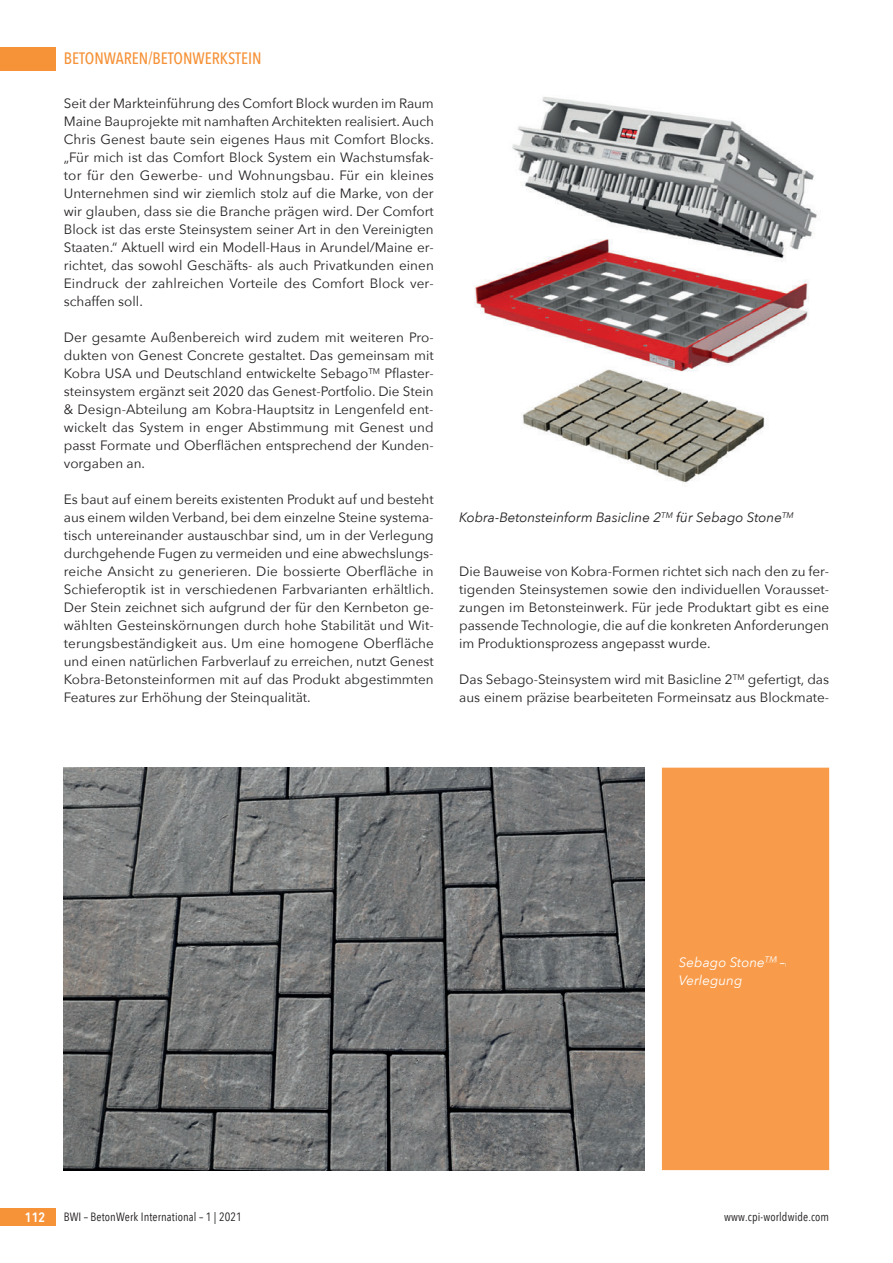
<style>
.page{position:relative;width:893px;height:1263px;background:#fff}
.page>*{position:absolute;margin:0;border:0;box-sizing:border-box;transform-origin:0 0}
.t1{font:500 16.5px "Avenir Next Condensed";color:#f69238}
.t2{font:13.5px/18px "Avenir Next";color:#231f20;text-align:justify}
.t3{font:italic 13.5px "Avenir Next";color:#231f20}
.t4{font:italic 13.5px/18px "Avenir Next";color:#fff}
.t5{font:600 13.5px "Avenir Next Condensed";color:#fff}
.t6{font:12px "Avenir Next Condensed";letter-spacing:.01em;color:#231f20}
</style>
<div class="page">
<div style="left:0;top:47px;width:55px;height:23px;background:#f69238"></div>
<div style="left:0;top:1208px;width:55px;height:18px;background:#f69238"></div>
<img style="left:474px;top:97px;width:343px;height:386px">
<img style="left:64px;top:768px;width:580px;height:402px">
<div style="left:662px;top:768px;width:167px;height:402px;background:#f89c4b"></div>
<div style="left:679px;top:956px;width:85px;height:14px;background:#f89c4b"></div>
<div style="left:765px;top:956px;width:11px;height:6px;background:#f89c4b"></div>
<svg style="left:777px;top:963px;width:8px;height:4px"></svg>
<div style="left:680px;top:974px;width:62px;height:14px;background:#f89c4b"></div>
<p class="t1" style="left:64px;top:49px;width:199px">BETONWAREN/BETONWERKSTEIN</p>
<p class="t2" style="left:64px;top:94px;width:372px">Seit der Markteinführung des Comfort Block wurden im Raum Maine Bauprojekte mit namhaften Architekten realisiert. Auch Chris Genest baute sein eigenes Haus mit Comfort Blocks. „Für mich ist das Comfort Block System ein Wachstumsfak&shy;tor für den Gewerbe- und Wohnungsbau. Für ein kleines Unternehmen sind wir ziemlich stolz auf die Marke, von der wir glauben, dass sie die Branche prägen wird. Der Comfort Block ist das erste Steinsystem seiner Art in den Vereinigten Staaten.“ Aktuell wird ein Modell-Haus in Arundel/Maine er&shy;richtet, das sowohl Geschäfts- als auch Privatkunden einen Eindruck der zahlreichen Vorteile des Comfort Block ver&shy;schaffen soll.</p>
<p class="t2" style="left:64px;top:328px;width:372px">Der gesamte Außenbereich wird zudem mit weiteren Pro&shy;dukten von Genest Concrete gestaltet. Das gemeinsam mit Kobra USA und Deutschland entwickelte Sebago<sup>TM</sup> Pflaster&shy;steinsystem ergänzt seit 2020 das Genest-Portfolio. Die Stein &amp; Design-Abteilung am Kobra-Hauptsitz in Lengenfeld ent&shy;wickelt das System in enger Abstimmung mit Genest und passt Formate und Oberflächen entsprechend der Kunden&shy;vorgaben an.</p>
<p class="t2" style="left:64px;top:490px;width:372px">Es baut auf einem bereits existenten Produkt auf und besteht aus einem wilden Verband, bei dem einzelne Steine systema&shy;tisch untereinander austauschbar sind, um in der Verlegung durchgehende Fugen zu vermeiden und eine abwechslungs&shy;reiche Ansicht zu generieren. Die bossierte Oberfläche in Schieferoptik ist in verschiedenen Farbvarianten erhältlich.<br>Der Stein zeichnet sich aufgrund der für den Kernbeton ge&shy;wählten Gesteinskörnungen durch hohe Stabilität und Wit&shy;terungsbeständigkeit aus. Um eine homogene Oberfläche und einen natürlichen Farbverlauf zu erreichen, nutzt Genest Kobra-Betonsteinformen mit auf das Produkt abgestimmten Features zur Erhöhung der Steinqualität.</p>
<p class="t3" style="left:459px;top:506px;width:336px">Kobra-Betonsteinform Basicline 2<sup>TM</sup> für Sebago Stone<sup>TM</sup></p>
<p class="t2" style="left:459px;top:562px;width:372px">Die Bauweise von Kobra-Formen richtet sich nach den zu fer&shy;tigenden Steinsystemen sowie den individuellen Vorausset&shy;zungen im Betonsteinwerk. Für jede Produktart gibt es eine passende Technologie, die auf die konkreten Anforderungen im Produktionsprozess angepasst wurde.</p>
<p class="t2" style="left:459px;top:670px;width:371px">Das Sebago-Steinsystem wird mit Basicline 2<sup>TM</sup> gefertigt, das aus einem präzise bearbeiteten Formeinsatz aus Blockmate-</p>
<p class="t4" style="left:679px;top:952px;width:108px">Sebago Stone<sup>TM</sup> –<br>Verlegung</p>
<p class="t5" style="left:25px;top:1206px;width:22px">112</p>
<p class="t6" style="left:64px;top:1207px;width:180px">BWI – BetonWerk International – 1 | 2021</p>
<p class="t6" style="left:724px;top:1207px;width:107px">www.cpi-worldwide.com</p>
</div>
